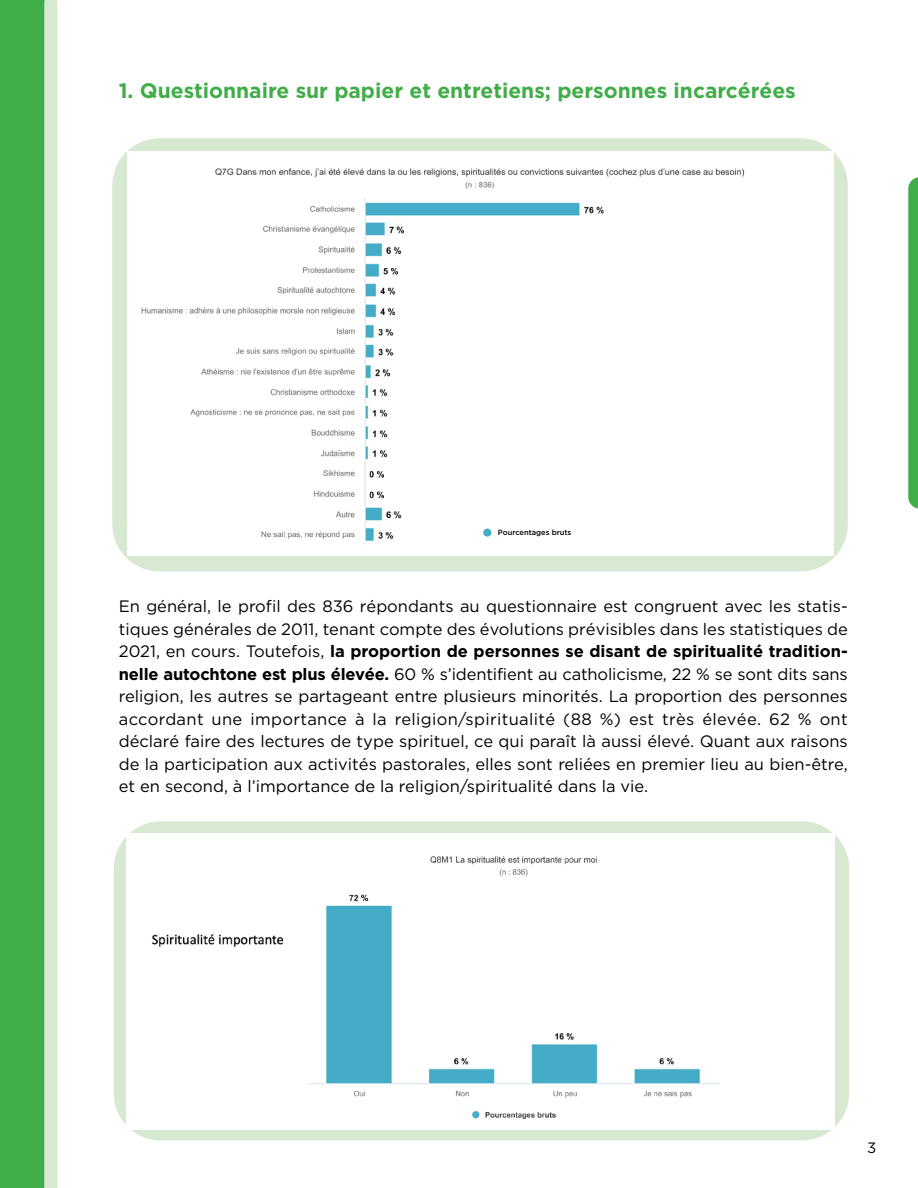
<style>
.page{position:relative;width:918px;height:1188px;background:#fff}
.page>*{position:absolute;margin:0;border:0;box-sizing:border-box;transform-origin:0 0}
.t1{font:700 21px "Gotham";color:#41ad49}
.t2{font:16.5px/22.5px "Gotham HTF";color:#000;text-align:justify}
.t3{font:15px "Gotham HTF";color:#000}
.t4{font:500 7.5px "Gotham HTF";color:#000}
.s1{font-weight:700}
</style>
<div class="page">
<div style="left:0;top:0;width:52px;height:1188px;background:#41ad49"></div>
<svg style="left:908px;top:177px;width:10px;height:332px;background:#49b051"></svg>
<svg style="left:44px;top:0;width:13px;height:1188px;background:#d4e7cf"></svg>
<div style="left:112px;top:138px;width:736px;height:433px;background:#d8e9d2;border-radius:47px"></div>
<div style="left:127px;top:151px;width:707px;height:404px;background:#fff"></div>
<div style="left:114px;top:821px;width:735px;height:319px;background:#d8e9d2;border-radius:47px"></div>
<img style="left:130px;top:834px;width:705px;height:296px">
<div style="left:416px;top:526px;width:102px;height:14px;background:#fff"></div>
<div style="left:483px;top:529px;width:8px;height:8px;background:#45acc7;border-radius:50%"></div>
<p class="t1" style="left:119px;top:78px;width:679px">1. Questionnaire sur papier et entretiens; personnes incarcérées</p>
<p class="t4" style="left:498px;top:528px;width:75px">Pourcentages bruts</p>
<p class="t2" style="left:119px;top:595px;width:731px">En général, le profil des 836 répondants au questionnaire est congruent avec les statis&shy;tiques générales de 2011, tenant compte des évolutions prévisibles dans les statistiques de 2021, en cours. Toutefois, <span class="s1">la proportion de personnes se disant de spiritualité tradition&shy;nelle autochtone est plus élevée.</span> 60 % s’identifient au catholicisme, 22 % se sont dits sans religion, les autres se partageant entre plusieurs minorités. La proportion des personnes accordant une importance à la religion/spiritualité (88 %) est très élevée. 62 % ont déclaré faire des lectures de type spirituel, ce qui paraît là aussi élevé. Quant aux raisons de la participation aux activités pastorales, elles sont reliées en premier lieu au bien-être, et en second, à l’importance de la religion/spiritualité dans la vie.</p>
<p class="t3" style="left:867px;top:1140px;width:11px">3</p>
</div>
